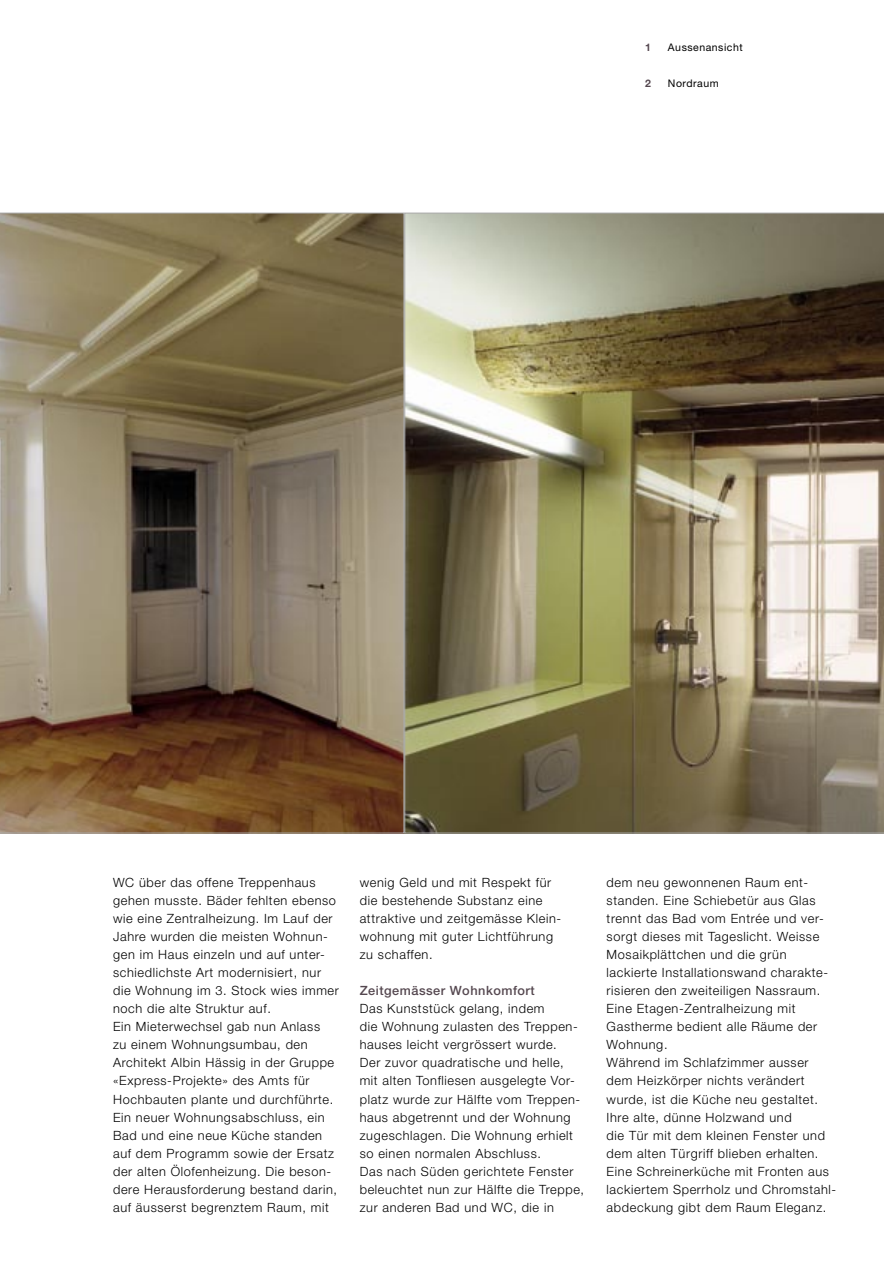
<style>
.page{position:relative;width:884px;height:1263px;background:#fff}
.page>*{position:absolute;margin:0;border:0;box-sizing:border-box;transform-origin:0 0}
.t1{font:300 12.75px/18px "Helvetica Neue LT";letter-spacing:.05em;color:#000}
.t2{font:500 12.75px "Helvetica Neue LT";letter-spacing:.04em;color:#554850}
.t3{font:10.5px "Helvetica Neue LT";letter-spacing:.05em;color:#000}
.t4{font:700 10.5px "Helvetica Neue LT";color:#554850}
</style>
<div class="page">
<img style="left:404px;top:213px;width:480px;height:620px">
<svg style="left:0;top:213px;width:404px;height:620px;background:#806f55"></svg>
<p class="t4" style="left:645px;top:40px;width:7px">1</p>
<p class="t4" style="left:645px;top:76px;width:7px">2</p>
<p class="t3" style="left:668px;top:41px;width:76px">Aussenansicht</p>
<p class="t3" style="left:668px;top:77px;width:52px">Nordraum</p>
<p class="t1" style="left:113px;top:874px;width:227px">WC über das offene Treppenhaus gehen musste. Bäder fehlten ebenso wie eine Zentralheizung. Im Lauf der Jahre wurden die meisten Wohnun&shy;gen im Haus einzeln und auf unter&shy;schiedlichste Art modernisiert, nur die Wohnung im 3. Stock wies immer noch die alte Struktur auf.<br>Ein Mieterwechsel gab nun Anlass<br>zu einem Wohnungsumbau, den Architekt Albin Hässig in der Gruppe «Express-Projekte» des Amts für Hochbauten plante und durchführte.<br>Ein neuer Wohnungsabschluss, ein Bad und eine neue Küche standen auf dem Programm sowie der Ersatz der alten Ölofenheizung. Die beson&shy;dere Herausforderung bestand darin, auf äusserst begrenztem Raum, mit</p>
<p class="t1" style="left:360px;top:874px;width:203px">wenig Geld und mit Respekt für die bestehende Substanz eine attraktive und zeitgemässe Klein&shy;wohnung mit guter Lichtführung zu schaffen.</p>
<p class="t2" style="left:360px;top:983px;width:177px">Zeitgemässer Wohnkomfort</p>
<p class="t1" style="left:360px;top:1000px;width:226px">Das Kunststück gelang, indem<br>die Wohnung zulasten des Treppen&shy;hauses leicht vergrössert wurde.<br>Der zuvor quadratische und helle, mit alten Tonfliesen ausgelegte Vor&shy;platz wurde zur Hälfte vom Treppen&shy;haus abgetrennt und der Wohnung zugeschlagen. Die Wohnung erhielt so einen normalen Abschluss.<br>Das nach Süden gerichtete Fenster beleuchtet nun zur Hälfte die Treppe, zur anderen Bad und WC, die in</p>
<p class="t1" style="left:607px;top:874px;width:231px">dem neu gewonnenen Raum ent&shy;standen. Eine Schiebetür aus Glas trennt das Bad vom Entrée und ver&shy;sorgt dieses mit Tageslicht. Weisse<br>Mosaikplättchen und die grün lackierte Installationswand charakte&shy;risieren den zweiteiligen Nassraum.<br>Eine Etagen-Zentralheizung mit<br>Gastherme bedient alle Räume der<br>Wohnung.<br>Während im Schlafzimmer ausser dem Heizkörper nichts verändert wurde, ist die Küche neu gestaltet.<br>Ihre alte, dünne Holzwand und<br>die Tür mit dem kleinen Fenster und dem alten Türgriff blieben erhalten.<br>Eine Schreinerküche mit Fronten aus lackiertem Sperrholz und Chromstahl&shy;abdeckung gibt dem Raum Eleganz.</p>
</div>
